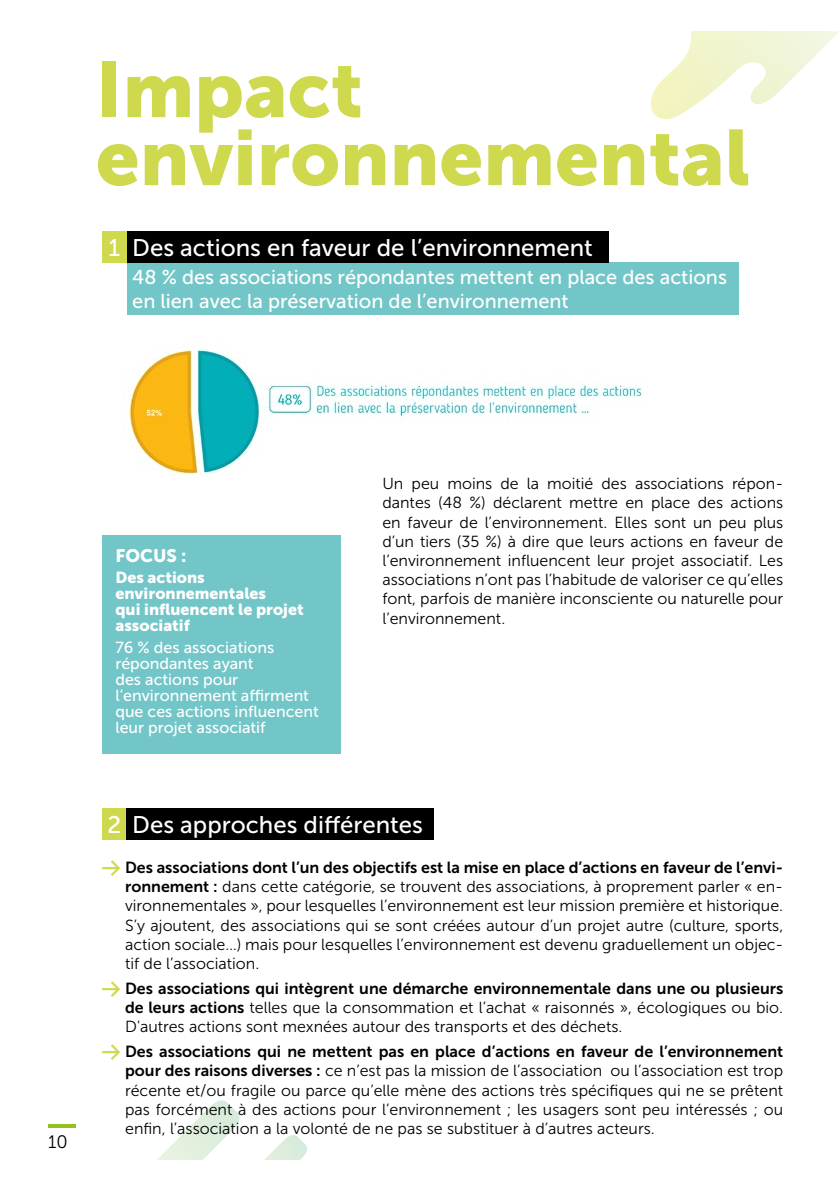
<style>
.page{position:relative;width:840px;height:1191px;background:#fff}
.page>*{position:absolute;margin:0;border:0;box-sizing:border-box;transform-origin:0 0}
.t1{font:78px/68px "Museo Sans 900";color:#ced94d}
.t2{font:24px "Museo Sans 500";color:#fff}
.t3{font:20px/24px "Museo Sans 500";color:#fff}
.t4{font:18px "Museo Sans 900";color:#fff}
.t5{font:18px "Museo Sans 300";color:#000}
.t6{font:16px/19.2px "Museo Sans 300";color:#000;text-align:justify}
.t7{font:16px "Museo Sans 700";color:#000}
.t8{font:16px/16px "Museo Sans 500";color:#fff}
.t9{font:16px/16px "Museo Sans 900";color:#fff}
.s1{font-family:"Arrowstfb";color:#ced94d}
.s2{font-family:"Museo Sans 700"}
</style>
<div class="page">
<svg style="left:651px;top:31px;width:187px;height:88px"></svg>
<svg style="left:158px;top:1100px;width:149px;height:59px"></svg>
<img style="left:122px;top:349px;width:520px;height:126px">
<div style="left:102px;top:231px;width:24px;height:31px;background:#ced94d"></div>
<div style="left:102px;top:808px;width:24px;height:31px;background:#ced94d"></div>
<div style="left:126px;top:262px;width:612px;height:53px;background:#73c6c8"></div>
<div style="left:126px;top:231px;width:482px;height:31px;background:#000"></div>
<div style="left:126px;top:808px;width:308px;height:31px;background:#000"></div>
<div style="left:102px;top:534px;width:238px;height:219px;background:#73c6c8"></div>
<hr style="left:48px;top:1124px;width:27px;height:4px;background:#95c11f">
<h1 class="t1" style="left:96px;top:55px;width:655px">Impact environnemental</h1>
<h2 class="t2" style="left:108px;top:234px;width:13px">1</h2>
<h2 class="t2" style="left:132px;top:234px;width:462px">Des actions en faveur de l’environnement</h2>
<p class="t3" style="left:132px;top:265px;width:596px">48 % des associations répondantes mettent en place des actions en lien avec la préservation de l’environnement</p>
<p class="t5" style="left:48px;top:1132px;width:21px">10</p>
<p class="t4" style="left:115px;top:545px;width:72px">FOCUS :</p>
<p class="t9" style="left:115px;top:570px;width:190px">Des actions environnementales<br>qui influencent le projet associatif</p>
<p class="t8" style="left:115px;top:639px;width:205px">76 % des associations répondantes ayant<br>des actions pour l’environnement affirment que ces actions influencent leur projet associatif</p>
<p class="t6" style="left:382px;top:474px;width:402px">Un peu moins de la moitié des associations répon&shy;dantes (48 %) déclarent mettre en place des actions en faveur de l’environnement. Elles sont un peu plus d’un tiers (35 %) à dire que leurs actions en faveur de l’environnement influencent leur projet associatif. Les associations n’ont pas l’habitude de valoriser ce qu’elles font, parfois de manière inconsciente ou naturelle pour l’environnement.</p>
<h2 class="t2" style="left:107px;top:811px;width:15px">2</h2>
<h2 class="t2" style="left:132px;top:811px;width:292px">Des approches différentes</h2>
<p class="t7" style="left:102px;top:858px;width:682px"><span class="s1">t</span> Des associations dont l’un des objectifs est la mise en place d’actions en faveur de l’envi-</p>
<p class="t6" style="left:125px;top:877px;width:659px"><span class="s2">ronnement :</span> dans cette catégorie, se trouvent des associations, à proprement parler « en&shy;vironnementales », pour lesquelles l’environnement est leur mission première et historique.<br>S’y ajoutent, des associations qui se sont créées autour d’un projet autre (culture, sports, action sociale…) mais pour lesquelles l’environnement est devenu graduellement un objec&shy;tif de l’association.</p>
<p class="t7" style="left:102px;top:979px;width:682px"><span class="s1">t</span> Des associations qui intègrent une démarche environnementale dans une ou plusieurs</p>
<p class="t6" style="left:125px;top:998px;width:659px"><span class="s2">de leurs actions</span> telles que la consommation et l’achat « raisonnés », écologiques ou bio.<br>D'autres actions sont mexnées autour des transports et des déchets.</p>
<p class="t7" style="left:102px;top:1042px;width:682px"><span class="s1">t</span> Des associations qui ne mettent pas en place d’actions en faveur de l’environnement</p>
<p class="t6" style="left:125px;top:1061px;width:659px"><span class="s2">pour des raisons diverses :</span> ce n’est pas la mission de l’association ou l’association est trop récente et/ou fragile ou parce qu’elle mène des actions très spécifiques qui ne se prêtent pas forcément à des actions pour l’environnement ; les usagers sont peu intéressés ; ou enfin, l’association a la volonté de ne pas se substituer à d’autres acteurs.</p>
</div>
